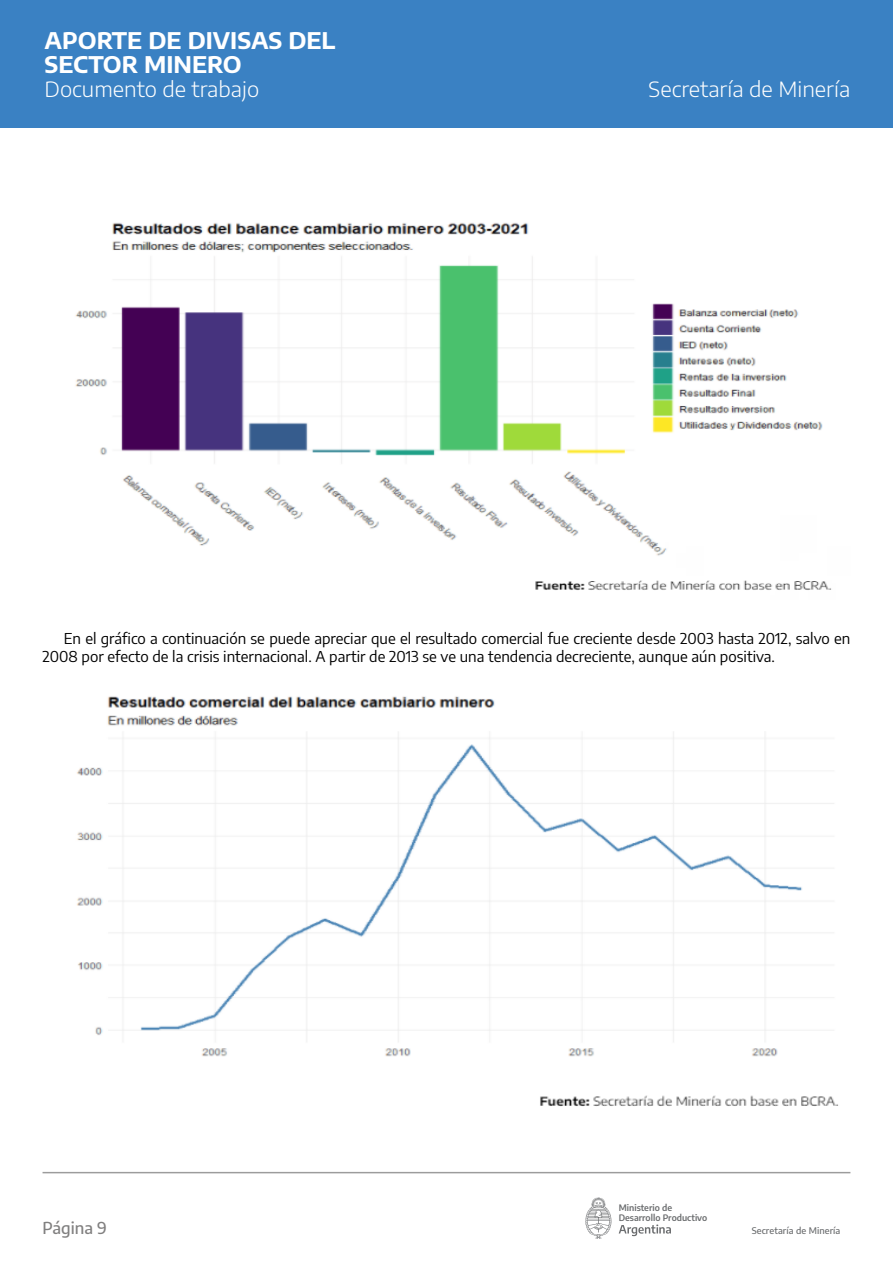
<style>
.page{position:relative;width:893px;height:1263px;background:#fff}
.page>*{position:absolute;margin:0;border:0;box-sizing:border-box;transform-origin:0 0}
.t1{font:700 22.5px/24px "Encode Sans Semi Expanded";color:#fff}
.t2{font:300 21px "Encode Sans Semi Expanded";color:#fff}
.t3{font:500 16.5px "Encode Sans";color:#818080}
.t4{font:15px/18px "Encode Sans";color:#000}
.t5{font:500 9.15px "Encode Sans";letter-spacing:.01em;color:#6b6d6f}
.t6{font:600 8.7px/9.9px "Encode Sans";color:#6b6d6f}
</style>
<div class="page">
<div style="left:0;top:0;width:893px;height:128px;background:#3a81c3"></div>
<svg style="left:585px;top:1197px;width:26px;height:42px"></svg>
<svg style="left:619px;top:1224px;width:52px;height:12px"></svg>
<hr style="left:43px;top:1172px;width:807px;height:1px;background:#000">
<img style="left:75px;top:223px;width:757px;height:367px">
<img style="left:76px;top:696px;width:762px;height:411px">
<h1 class="t1" style="left:45px;top:26px;width:292px">APORTE DE DIVISAS DEL<br>SECTOR MINERO</h1>
<h2 class="t2" style="left:45px;top:74px;width:216px">Documento de trabajo</h2>
<h2 class="t2" style="left:648px;top:75px;width:204px">Secretaría de Minería</h2>
<p class="t4" style="left:43px;top:629px;width:809px;text-indent:21px">En el gráfico a continuación se puede apreciar que el resultado comercial fue creciente desde 2003 hasta 2012, salvo en<br>2008 por efecto de la crisis internacional. A partir de 2013 se ve una tendencia decreciente, aunque aún positiva.</p>
<p class="t3" style="left:43px;top:1216px;width:66px">Página 9</p>
<p class="t6" style="left:619px;top:1202px;width:90px">Ministerio de<br>Desarrollo Productivo</p>
<p class="t5" style="left:752px;top:1224px;width:90px">Secretaría de Minería</p>
</div>
